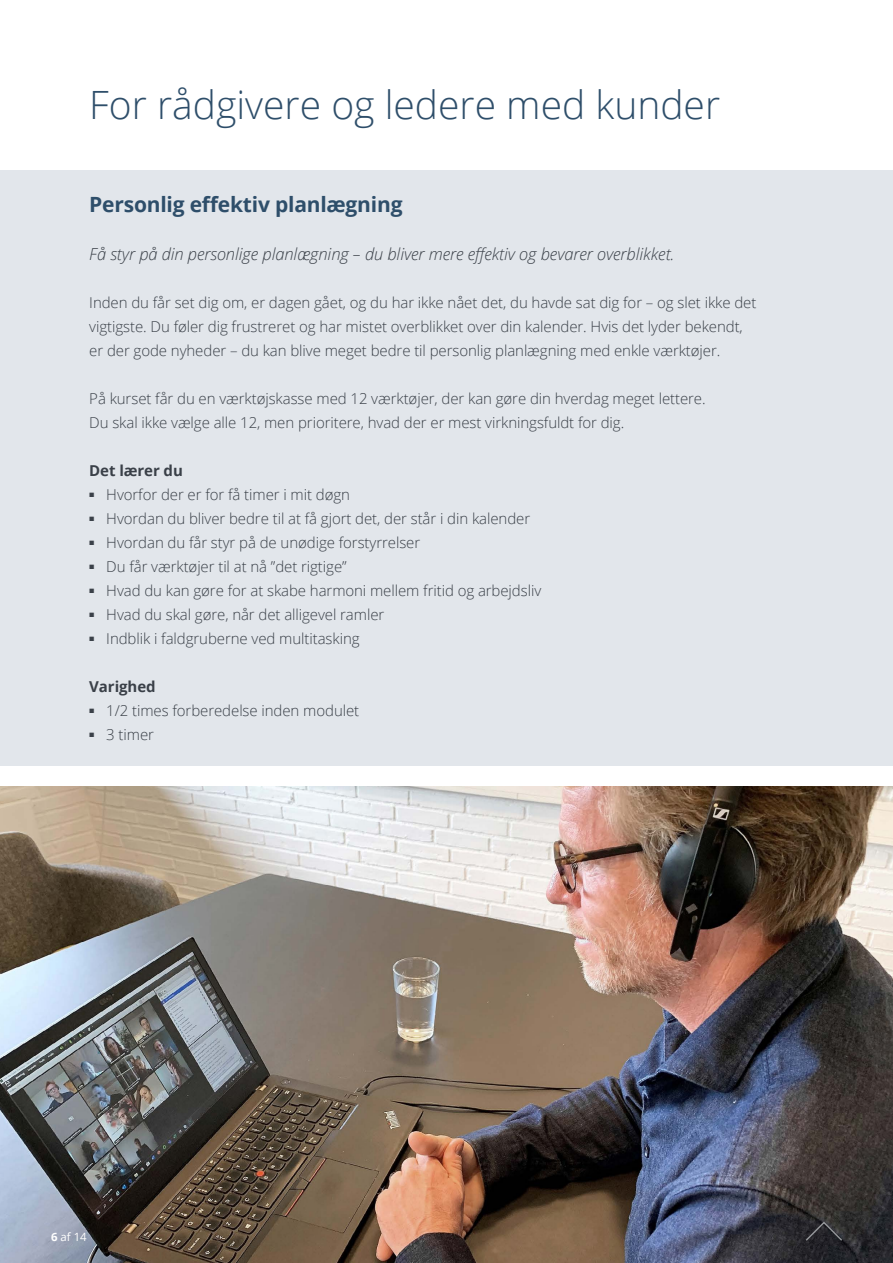
<style>
.page{position:relative;width:893px;height:1263px;background:#fff}
.page>*{position:absolute;margin:0;border:0;box-sizing:border-box;transform-origin:0 0}
.t1{font:300 39px "Open Sans";color:#2e4e6a}
.t2{font:700 21px "Open Sans";letter-spacing:-.01em;color:#2e4e6a}
.t3{font:italic 300 16.5px "Open Sans";letter-spacing:-.005em;color:#3a4048}
.t4{font:300 15px/24px "Open Sans";letter-spacing:-.005em;color:#3a4048}
.t5{font:700 15px "Open Sans";letter-spacing:-.005em;color:#3a4048}
.t6{font:11.4px "Open Sans";color:#fff}
.s1{font-weight:700}
</style>
<div class="page">
<div style="left:0;top:170px;width:893px;height:595px;background:#e2e6eb"></div>
<img style="left:0;top:786px;width:893px;height:477px">
<svg style="left:804px;top:1220px;width:40px;height:22px"></svg>
<h1 class="t1" style="left:89px;top:78px;width:632px">For rådgivere og ledere med kunder</h1>
<h2 class="t2" style="left:89px;top:189px;width:315px">Personlig effektiv planlægning</h2>
<p class="t3" style="left:89px;top:242px;width:587px">Få styr på din personlige planlægning – du bliver mere effektiv og bevarer overblikket.</p>
<p class="t4" style="left:89px;top:290px;width:669px">Inden du får set dig om, er dagen gået, og du har ikke nået det, du havde sat dig for – og slet ikke det vigtigste. Du føler dig frustreret og har mistet overblikket over din kalender. Hvis det lyder bekendt, er der gode nyheder – du kan blive meget bedre til personlig planlægning med enkle værktøjer.</p>
<p class="t4" style="left:89px;top:386px;width:618px">På kurset får du en værktøjskasse med 12 værktøjer, der kan gøre din hverdag meget lettere.<br>Du skal ikke vælge alle 12, men prioritere, hvad der er mest virkningsfuldt for dig.</p>
<p class="t5" style="left:89px;top:460px;width:95px">Det lærer du</p>
<p class="t4" style="left:106px;top:482px;width:436px">Hvorfor der er for få timer i mit døgn<br>Hvordan du bliver bedre til at få gjort det, der står i din kalender Hvordan du får styr på de unødige forstyrrelser<br>Du får værktøjer til at nå ”det rigtige”<br>Hvad du kan gøre for at skabe harmoni mellem fritid og arbejdsliv Hvad du skal gøre, når det alligevel ramler<br>Indblik i faldgruberne ved multitasking</p>
<p class="t5" style="left:89px;top:676px;width:68px">Varighed</p>
<p class="t4" style="left:106px;top:698px;width:254px">1/2 times forberedelse inden modulet<br>3 timer</p>
<p class="t6" style="left:51px;top:1229px;width:37px"><span class="s1">6</span> af 14</p>
</div>
